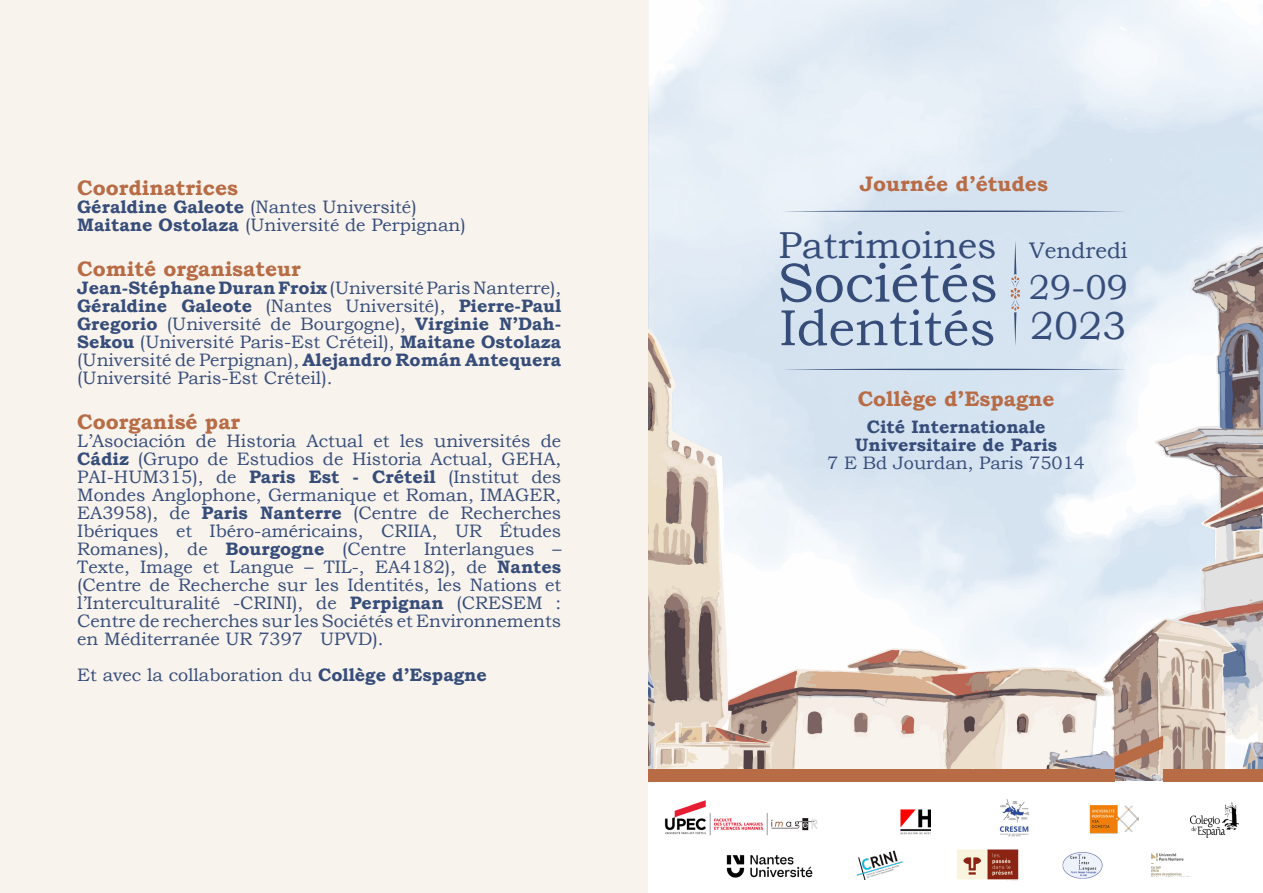
<style>
.page{position:relative;width:1263px;height:893px;background:#fff}
.page>*{position:absolute;margin:0;border:0;box-sizing:border-box;transform-origin:0 0}
.t1{font:55.5px "Bookman Old Style";color:#364d7a}
.t2{font:51px "Bookman Old Style";color:#364d7a}
.t3{font:39px "Bookman Old Style";color:#364d7a}
.t4{font:37.5px "Bookman Old Style";color:#364d7a}
.t5{font:34.5px "Bookman Old Style";color:#364d7a}
.t6{font:22.5px "Bookman Old Style";color:#364d7a}
.t7{font:700 21px "Bookman Old Style";color:#b86c46}
.t8{font:18px/18px "Bookman Old Style";color:#364d7a;text-align:justify}
.t9{font:700 18px "Bookman Old Style";color:#364d7a}
.s1{font-weight:700}
</style>
<div class="page">
<div style="left:0;top:0;width:648px;height:893px;background:#f8f3ec"></div>
<img style="left:649px;top:0;width:614px;height:782px">
<svg style="left:1010px;top:240px;width:10px;height:106px"></svg>
<svg style="left:782px;top:211px;width:345px;height:1px"></svg>
<svg style="left:782px;top:369px;width:345px;height:1px"></svg>
<img style="left:664px;top:800px;width:154px;height:36px">
<img style="left:900px;top:809px;width:31px;height:26px">
<img style="left:999px;top:799px;width:30px;height:38px">
<img style="left:1089px;top:805px;width:50px;height:29px">
<img style="left:726px;top:854px;width:87px;height:24px">
<img style="left:856px;top:850px;width:47px;height:29px">
<img style="left:957px;top:850px;width:62px;height:31px">
<img style="left:1062px;top:852px;width:41px;height:27px">
<img style="left:1151px;top:854px;width:39px;height:23px">
<svg style="left:1114px;top:736px;width:49px;height:33px;background:#b78d78"></svg>
<div style="left:648px;top:769px;width:466px;height:13px;background:#b86c46"></div>
<div style="left:1164px;top:769px;width:99px;height:13px;background:#b86c46"></div>
<img style="left:1190px;top:803px;width:49px;height:34px">
<p class="t7" style="left:77px;top:172px;width:162px">Coordinatrices</p>
<p class="t8" style="left:77px;top:197px;width:341px"><span class="s1">Géraldine Galeote</span> (Nantes Université)</p>
<p class="t8" style="left:77px;top:215px;width:390px"><span class="s1">Maitane Ostolaza</span> (Université de Perpignan)</p>
<p class="t7" style="left:77px;top:253px;width:225px">Comité organisateur</p>
<p class="t8" style="left:77px;top:278px;width:486px"><span class="s1">Jean-Stéphane Duran Froix</span> (Université Paris Nanterre), <span class="s1">Géraldine Galeote</span> (Nantes Université), <span class="s1">Pierre-Paul Gregorio</span> (Université de Bourgogne), <span class="s1">Virginie N’Dah-Sekou</span> (Université Paris-Est Créteil), <span class="s1">Maitane Ostolaza </span>(Université de Perpignan), <span class="s1">Alejandro Román Antequera </span>(Université Paris-Est Créteil).</p>
<p class="t7" style="left:77px;top:406px;width:164px">Coorganisé par</p>
<p class="t8" style="left:77px;top:431px;width:486px">L’Asociación de Historia Actual et les universités de <span class="s1">Cádiz</span> (Grupo de Estudios de Historia Actual, GEHA, PAI-HUM315), de <span class="s1">Paris Est - Créteil</span> (Institut des Mondes Anglophone, Germanique et Roman, IMAGER, EA3958), de <span class="s1">Paris Nanterre</span> (Centre de Recherches Ibériques et Ibéro-américains, CRIIA, UR Études Romanes), de <span class="s1">Bourgogne</span> (Centre Interlangues – Texte, Image et Langue – TIL-, EA4182), de <span class="s1">Nantes </span>(Centre de Recherche sur les Identités, les Nations et l’Interculturalité -CRINI), de <span class="s1">Perpignan</span> (CRESEM :<br>Centre de recherches sur les Sociétés et Environnements en Méditerranée UR 7397 UPVD).</p>
<p class="t8" style="left:77px;top:665px;width:411px">Et avec la collaboration du <span class="s1">Collège d’Espagne</span></p>
<p class="t7" style="left:860px;top:169px;width:190px">Journée d’études</p>
<p class="t4" style="left:778px;top:221px;width:220px">Patrimoines</p>
<p class="t1" style="left:777px;top:247px;width:222px">Sociétés</p>
<p class="t2" style="left:779px;top:295px;width:218px">Identités</p>
<p class="t6" style="left:1029px;top:236px;width:100px">Vendredi</p>
<p class="t5" style="left:1029px;top:264px;width:101px">29-09</p>
<p class="t3" style="left:1030px;top:300px;width:98px">2023</p>
<p class="t7" style="left:858px;top:383px;width:198px">Collège d’Espagne</p>
<p class="t9" style="left:867px;top:414px;width:180px">Cité Internationale</p>
<p class="t9" style="left:855px;top:432px;width:203px">Universitaire de Paris</p>
<p class="t8" style="left:827px;top:454px;width:259px">7 E Bd Jourdan, Paris 75014</p>
</div>
